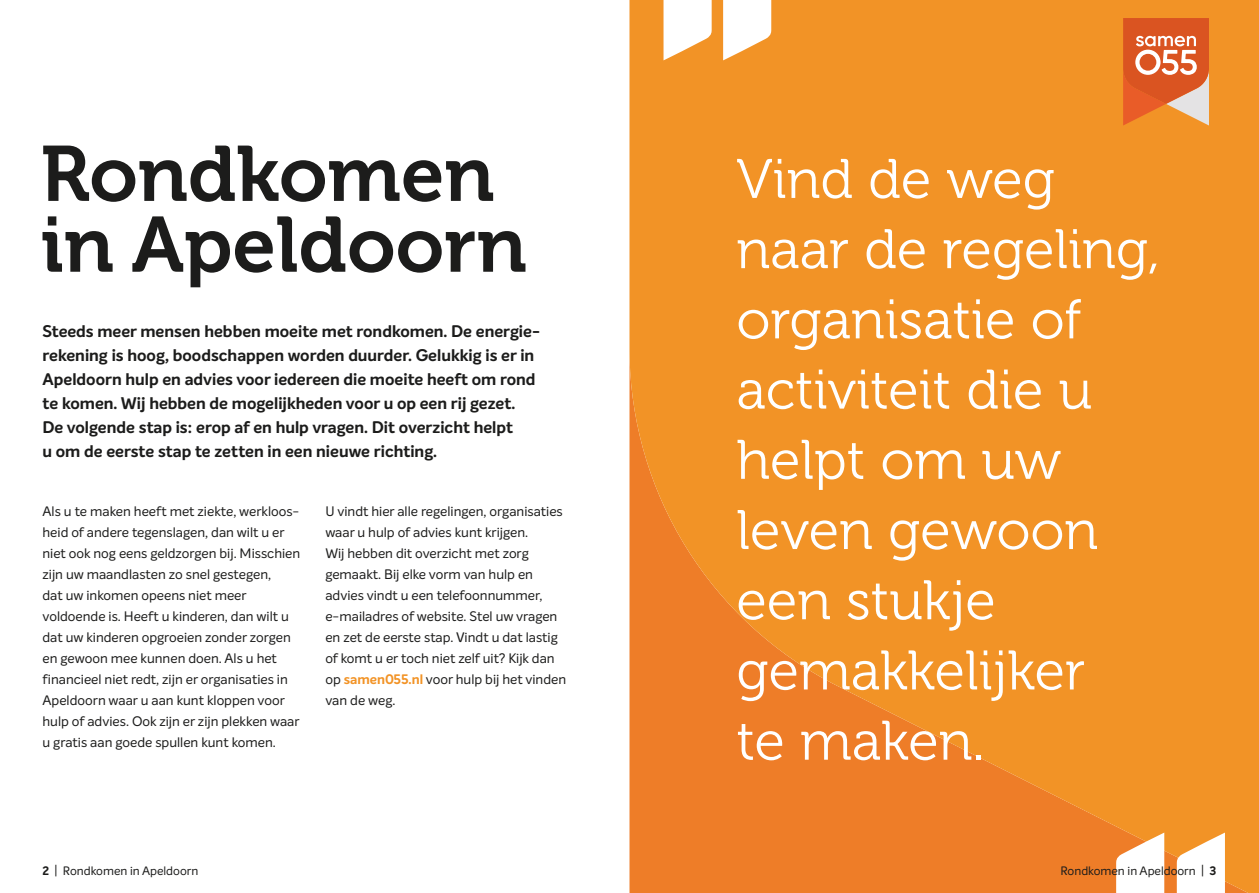
<style>
.page{position:relative;width:1259px;height:893px;background:#fff}
.page>*{position:absolute;margin:0;border:0;box-sizing:border-box;transform-origin:0 0}
.t1{font:77.85px/70.8px "Museo 700";color:#1c1c1b}
.t2{font:55.5px/70.2px "Museo 300";color:#fff}
.t3{font:700 16.5px/24px "Intelo";color:#1c1c1b}
.t4{font:13.5px/21px "Intelo";color:#1c1c1b}
.t5{font:12px "Intelo";color:#1c1c1b}
.s1{font-weight:700;color:#f29326}
.s2{font-weight:700}
</style>
<div class="page">
<svg style="left:629px;top:0;width:630px;height:893px;background:#f18f26"></svg>
<svg style="left:1176px;top:832px;width:49px;height:61px"></svg>
<svg style="left:1115px;top:832px;width:49px;height:61px"></svg>
<svg style="left:663px;top:0;width:49px;height:60px"></svg>
<svg style="left:723px;top:0;width:48px;height:60px"></svg>
<svg style="left:1123px;top:18px;width:86px;height:108px;background:#e37c4d"></svg>
<h1 class="t1" style="left:41px;top:140px;width:488px">Rondkomen in Apeldoorn</h1>
<p class="t3" style="left:43px;top:319px;width:499px">Steeds meer mensen hebben moeite met rondkomen. De energie&shy;rekening is hoog, boodschappen worden duurder. Gelukkig is er in Apeldoorn hulp en advies voor iedereen die moeite heeft om rond te komen. Wij hebben de mogelijkheden voor u op een rij gezet.<br>De volgende stap is: erop af en hulp vragen. Dit overzicht helpt<br>u om de eerste stap te zetten in een nieuwe richting.</p>
<p class="t4" style="left:43px;top:501px;width:259px">Als u te maken heeft met ziekte, werkloos&shy;heid of andere tegenslagen, dan wilt u er niet ook nog eens geldzorgen bij. Misschien zijn uw maandlasten zo snel gestegen,<br>dat uw inkomen opeens niet meer voldoende is. Heeft u kinderen, dan wilt u dat uw kinderen opgroeien zonder zorgen en gewoon mee kunnen doen. Als u het financieel niet redt, zijn er organisaties in Apeldoorn waar u aan kunt kloppen voor hulp of advies. Ook zijn er zijn plekken waar u gratis aan goede spullen kunt komen.</p>
<p class="t4" style="left:325px;top:501px;width:242px">U vindt hier alle regelingen, organisaties waar u hulp of advies kunt krijgen.<br>Wij hebben dit overzicht met zorg gemaakt. Bij elke vorm van hulp en advies vindt u een telefoonnummer, e-mailadres of website. Stel uw vragen en zet de eerste stap. Vindt u dat lastig of komt u er toch niet zelf uit? Kijk dan op <span class="s1">samen055.nl</span> voor hulp bij het vinden van de weg.</p>
<p class="t5" style="left:43px;top:863px;width:157px"><span class="s2">2</span> | Rondkomen in Apeldoorn</p>
<h2 class="t2" style="left:736px;top:145px;width:425px">Vind de weg naar de regeling, organisatie of activiteit die u helpt om uw leven gewoon een stukje gemakkelijker<br>te maken.</h2>
<p class="t5" style="left:1060px;top:863px;width:157px">Rondkomen in Apeldoorn | <span class="s2">3</span></p>
</div>
